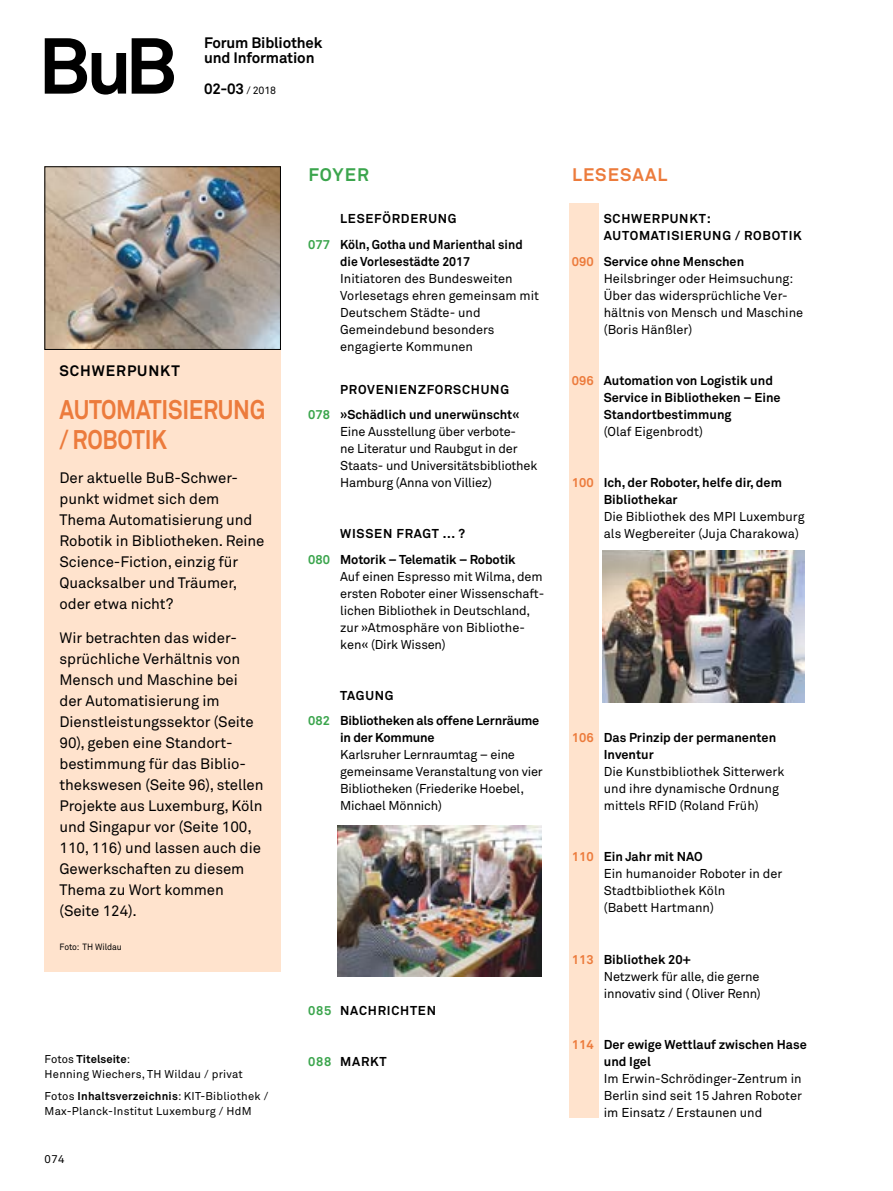
<style>
.page{position:relative;width:893px;height:1191px;background:#fff}
.page>*{position:absolute;margin:0;border:0;box-sizing:border-box;transform-origin:0 0}
.t1{font:700 78px "Akkurat Pro";color:#000}
.t2{font:700 26.7px/30px "Akkurat Pro";letter-spacing:-.01em;color:#ec7b3c;scale:.86 1}
.t3{font:700 18px "Akkurat Pro";letter-spacing:.06em;color:#ec7b3c}
.t4{font:700 18px "Akkurat Pro";letter-spacing:.055em;color:#3ba54d}
.t5{font:15px/21px "Akkurat Pro";letter-spacing:-.005em;color:#000}
.t6{font:700 15px/15px "Akkurat Pro";letter-spacing:-.01em;color:#000}
.t7{font:700 15px "Akkurat Pro";letter-spacing:.06em;color:#000}
.t8{font:12.75px/17px "Akkurat Pro";letter-spacing:-.005em;color:#000}
.t9{font:700 12.75px/17px "Akkurat Pro";color:#000}
.t10{font:700 12.75px/25.5px "Akkurat Pro";letter-spacing:.06em;color:#000}
.t11{font:700 12.75px "Akkurat Pro";color:#000;scale:.96 1}
.t12{font:11.25px/15px "Akkurat Pro";letter-spacing:.02em;color:#000}
.t13{font:9px "Akkurat Pro";letter-spacing:-.01em;color:#000;scale:.95 1}
.s1{font-weight:400;font-size:10.5px}
.s2{font-weight:700}
.s3{color:#3ba54d}
.s4{font-weight:700;color:#ec7b3c}
.s5{color:#ec7b3c}
</style>
<div class="page">
<div style="left:569px;top:203px;width:30px;height:914px;background:#ffe3cd"></div>
<div style="left:45px;top:350px;width:236px;height:621px;background:#ffe3cd"></div>
<img style="left:47px;top:168px;width:232px;height:180px">
<div style="left:45px;top:166px;width:236px;height:184px;border:1px solid #000"></div>
<img style="left:337px;top:825px;width:204px;height:151px">
<img style="left:603px;top:551px;width:202px;height:151px">
<h1 class="t1" style="left:38px;top:18px;width:140px">BuB</h1>
<p class="t6" style="left:204px;top:35px;width:120px">Forum Bibliothek und I nformation</p>
<p class="t6" style="left:204px;top:81px;width:73px">02-03 <span class="s1">/ 2018</span></p>
<p class="t7" style="left:60px;top:362px;width:122px">Schwerpunkt</p>
<h2 class="t2" style="left:60px;top:394px;width:241px">Automatisierung / Robotik</h2>
<p class="t5" style="left:60px;top:467px;width:207px">Der aktuelle BuB-Schwer&shy;punkt widmet sich dem<br>Thema Automatisierung und<br>Robotik in Bibliotheken. Reine<br>Science-Fiction, einzig für<br>Quacksalber und Träumer, oder etwa nicht?</p>
<p class="t5" style="left:60px;top:627px;width:206px">Wir betrachten das wider&shy;sprüchliche Verhältnis von<br>Mensch und Maschine bei der Automatisierung im<br>Dienstleistungssektor (Seite<br>90), geben eine Standort&shy;bestimmung für das Biblio&shy;thekswesen (Seite 96), stellen<br>Projekte aus Luxemburg, Köln und Singapur vor (Seite 100,<br>110, 116) und lassen auch die<br>Gewerkschaften zu diesem<br>Thema zu Wort kommen (Seite 124).</p>
<p class="t13" style="left:60px;top:941px;width:67px">Foto: TH Wildau</p>
<p class="t12" style="left:45px;top:1051px;width:200px">Fotos <span class="s2">Titelseite</span>:<br>Henning Wiechers, TH Wildau / privat</p>
<p class="t12" style="left:45px;top:1088px;width:225px">Fotos <span class="s2">I nhaltsverzeichnis</span>: KIT-Bibliothek /<br>Max-Planck-Institut Luxemburg / HdM</p>
<p class="t12" style="left:45px;top:1151px;width:21px">074</p>
<h3 class="t4" style="left:308px;top:163px;width:62px">Foyer</h3>
<p class="t10" style="left:308px;top:206px;width:216px;text-indent:32px">leseförderung<br><span class="s3">077</span> Köln, Gotha und Marienthal sind</p>
<p class="t11" style="left:340px;top:253px;width:137px">die Vorlesestädte 2017</p>
<p class="t8" style="left:340px;top:270px;width:201px">Initiatoren des Bundesweiten<br>Vorlesetags ehren gemeinsam mit<br>Deutschem Städte- und<br>Gemeindebund besonders engagierte Kommunen</p>
<p class="t10" style="left:308px;top:376px;width:213px;text-indent:32px">provenienzforschung<br><span class="s3">078</span> »Schädlich und unerwünscht«</p>
<p class="t8" style="left:340px;top:423px;width:199px">Eine Ausstellung über verbote-<br>ne Literatur und Raubgut in der<br>Staats- und Universitätsbibliothek<br>Hamburg (Anna von Villiez)</p>
<p class="t9" style="left:308px;top:521px;width:209px;line-height:25.5px;text-indent:32px">WiSsen fragt ... ?<br><span class="s3">080</span> Motorik – Telematik – Robotik</p>
<p class="t8" style="left:340px;top:568px;width:206px">Auf einen Espresso mit Wilma, dem ersten Roboter einer Wissenschaft&shy;lichen Bibliothek in Deutschland, zur »Atmosphäre von Bibliothe&shy;ken« (Dirk Wissen)</p>
<p class="t9" style="left:308px;top:682px;width:232px;line-height:25.5px;text-indent:32px">tagung<br><span class="s3">082</span> Bibliotheken als offene Lernräume</p>
<p class="t9" style="left:340px;top:729px;width:96px">in der Kommune</p>
<p class="t8" style="left:340px;top:746px;width:204px">Karlsruher Lernraumtag – eine gemeinsame Veranstaltung von vier<br>Bibliotheken (Friederike Hoebel,<br>Michael Mönnich)</p>
<p class="t10" style="left:308px;top:997px;width:129px"><span class="s3">085</span> Nachrichten</p>
<p class="t9" style="left:308px;top:1052px;width:80px"><span class="s3">088</span> markt</p>
<h3 class="t3" style="left:572px;top:163px;width:97px">Lesesaal</h3>
<p class="t9" style="left:604px;top:210px;width:10px">SCH</p>
<p class="t9" style="left:631px;top:210px;width:22px">WERPUN</p>
<p class="t10" style="left:604px;top:210px;width:198px;line-height:17px;text-align:center">KT:<br>automatisierung / robotik</p>
<p class="t8" style="left:604px;top:253px;width:201px;text-indent:-32px"><span class="s4">090</span> <span class="s2">Service ohne Menschen<br></span>Heilsbringer oder Heimsuchung:<br>Über das widersprüchliche Ver&shy;hältnis von Mensch und Maschine (Boris Hänßler)</p>
<p class="t9" style="left:604px;top:372px;width:178px;text-indent:-32px"><span class="s5">096</span> Automation von Logistik und<br>Service in Bibliotheken – Eine<br>Standortbestimmung</p>
<p class="t8" style="left:604px;top:423px;width:101px">(Olaf Eigenbrodt)</p>
<p class="t9" style="left:604px;top:474px;width:180px;text-indent:-32px"><span class="s5">100</span> Ich, der Roboter, helfe dir, dem<br>Bibliothekar</p>
<p class="t8" style="left:604px;top:508px;width:202px">Die Bibliothek des MPI Luxemburg als Wegbereiter (Juja Charakowa)</p>
<p class="t9" style="left:604px;top:729px;width:174px;text-indent:-32px"><span class="s5">106</span> Das Prinzip der permanenten<br>I nventur</p>
<p class="t8" style="left:604px;top:763px;width:182px">Die Kunstbibliothek Sitterwerk und ihre dynamische Ordnung mittels RFID (Roland Früh)</p>
<p class="t8" style="left:604px;top:848px;width:180px;text-indent:-32px"><span class="s4">110</span> <span class="s2">Ein Jahr mit NAO<br></span>Ein humanoider Roboter in der<br>Stadtbibliothek Köln<br>(Babett Hartmann)</p>
<p class="t8" style="left:604px;top:950px;width:158px;text-indent:-32px"><span class="s4">113</span> <span class="s2">Bibliothek 20+<br></span>Netzwerk für alle, die gerne innovativ sind ( Oliver Renn)</p>
<p class="t9" style="left:604px;top:1035px;width:204px;text-indent:-32px"><span class="s5">114</span> Der ewige Wettlauf zwischen Hase und Igel</p>
<p class="t8" style="left:604px;top:1069px;width:200px;text-align:justify">Im Erwin-Schrödinger-Zentrum in Berlin sind seit 15 Jahren Roboter im Einsatz / Erstaunen und</p>
</div>
